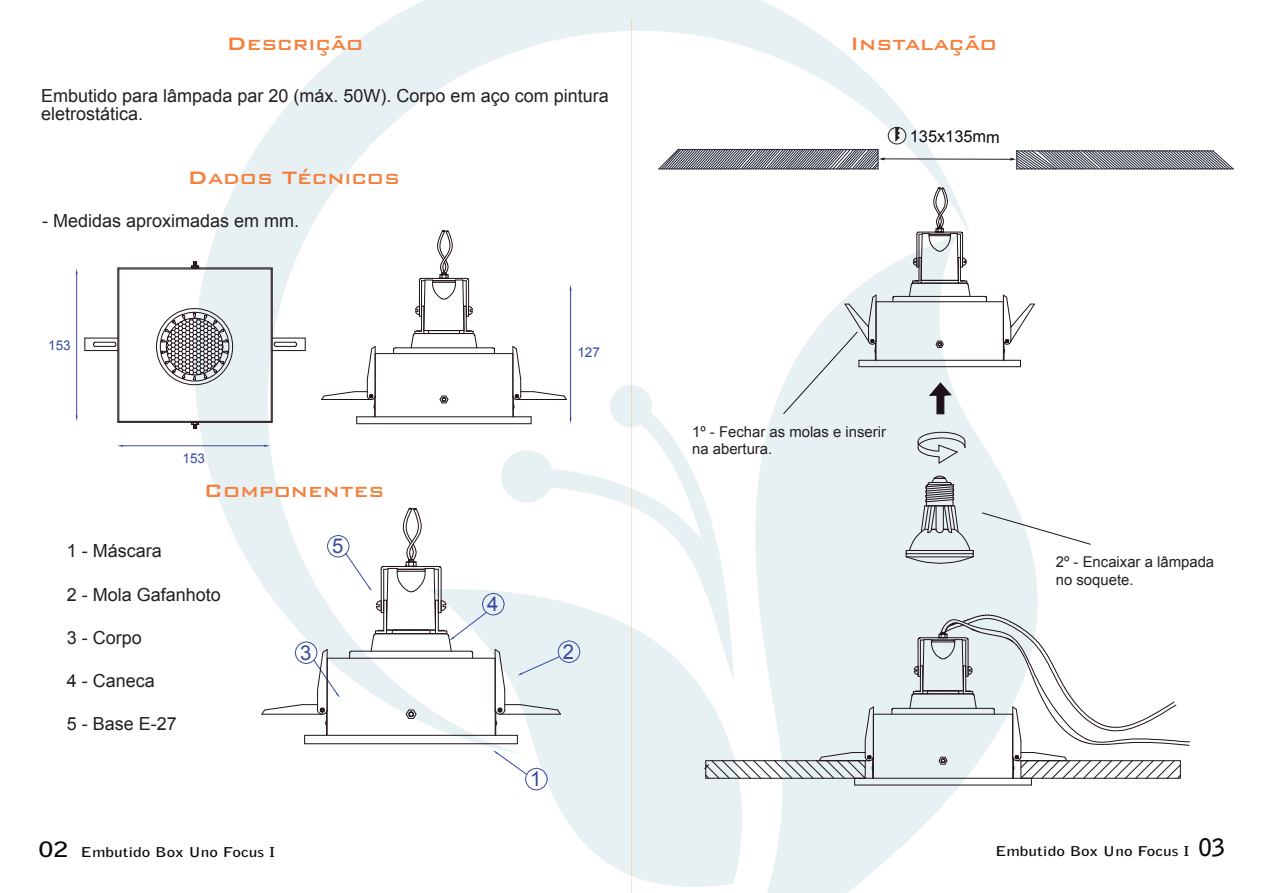
<style>
.page{position:relative;width:1263px;height:893px;background:#fff}
.page>*{position:absolute;margin:0;border:0;box-sizing:border-box;transform-origin:0 0}
.t1{font:500 24px "Bank Gothic BT";color:#f4803d}
.t2{font:20.4px "Arial";color:#354a9f}
.t3{font:18px/18px "Arial";color:#231f20}
.t4{font:16.35px "Arial";letter-spacing:-.005em;color:#0b090c}
.t5{font:14.85px/17.9px "Arial";color:#231f20}
.t6{font:700 13.5px "Bell Gothic Std";color:#0c090d;scale:1.28 1}
.t7{font:13.5px "Arial";color:#354a9f}
.s1{font-size:21px}
.s2{font-size:24px;color:#0b090d}
</style>
<div class="page">
<img style="left:194px;top:0;width:844px;height:893px">
<svg style="left:493px;top:750px;width:55px;height:40px"></svg>
<hr style="left:570px;top:288px;width:1px;height:130px;background:#354a9f">
<hr style="left:122px;top:445px;width:145px;height:1px;background:#354a9f">
<hr style="left:76px;top:273px;width:1px;height:143px;background:#354a9f">
<hr style="left:882px;top:159px;width:131px;height:1px;background:#231f20">
<hr style="left:1017px;top:169px;width:216px;height:1px;background:#202432">
<svg style="left:658px;top:149px;width:226px;height:21px;background:#878990"></svg>
<svg style="left:1010px;top:150px;width:223px;height:19px;background:#8c8e95"></svg>
<div style="left:888px;top:127px;width:18px;height:17px;border:1px solid #231f20;border-radius:50%"></div>
<svg style="left:895px;top:127px;width:5px;height:15px"></svg>
<svg style="left:981px;top:512px;width:110px;height:33px"></svg>
<svg style="left:305px;top:338px;width:1px;height:13px"></svg>
<hr style="left:272px;top:338px;width:33px;height:1px;background:#1d1217">
<hr style="left:272px;top:350px;width:33px;height:1px;background:#1d1217">
<hr style="left:85px;top:350px;width:33px;height:1px;background:#1d1217">
<hr style="left:85px;top:338px;width:33px;height:1px;background:#1d1217">
<svg style="left:85px;top:338px;width:1px;height:12px"></svg>
<div style="left:118px;top:268px;width:154px;height:155px;border:1px solid #1d1217"></div>
<svg style="left:274px;top:342px;width:23px;height:5px"></svg>
<svg style="left:93px;top:342px;width:23px;height:5px"></svg>
<svg style="left:191px;top:422px;width:8px;height:7px"></svg>
<svg style="left:191px;top:261px;width:8px;height:8px"></svg>
<svg style="left:929px;top:382px;width:22px;height:32px"></svg>
<svg style="left:906px;top:476px;width:68px;height:88px;background:#c5cbcf"></svg>
<hr style="left:859px;top:366px;width:161px;height:1px;background:#1d1217">
<svg style="left:892px;top:296px;width:3px;height:5px"></svg>
<hr style="left:895px;top:296px;width:90px;height:1px;background:#1d1217">
<svg style="left:936px;top:341px;width:8px;height:7px"></svg>
<svg style="left:984px;top:296px;width:3px;height:5px"></svg>
<hr style="left:876px;top:295px;width:1px;height:46px;background:#1d1217">
<hr style="left:876px;top:302px;width:1px;height:58px;background:#1d1217">
<hr style="left:876px;top:301px;width:127px;height:1px;background:#1d1217">
<svg style="left:909px;top:187px;width:61px;height:110px"></svg>
<hr style="left:859px;top:360px;width:161px;height:1px;background:#1d1217">
<svg style="left:1003px;top:295px;width:32px;height:72px"></svg>
<svg style="left:783px;top:295px;width:93px;height:119px"></svg>
<svg style="left:918px;top:432px;width:48px;height:32px;background:#cad2d5"></svg>
<hr style="left:855px;top:785px;width:176px;height:1px;background:#1d1217">
<svg style="left:891px;top:708px;width:3px;height:6px"></svg>
<hr style="left:894px;top:708px;width:98px;height:1px;background:#1d1217">
<hr style="left:873px;top:714px;width:140px;height:1px;background:#1d1217">
<hr style="left:855px;top:778px;width:176px;height:1px;background:#1d1217">
<svg style="left:704px;top:706px;width:170px;height:79px"></svg>
<svg style="left:909px;top:615px;width:281px;height:170px"></svg>
<hr style="left:357px;top:423px;width:174px;height:1px;background:#1d1217">
<svg style="left:393px;top:347px;width:3px;height:6px"></svg>
<hr style="left:395px;top:348px;width:98px;height:1px;background:#1d1217">
<svg style="left:439px;top:395px;width:9px;height:8px"></svg>
<svg style="left:492px;top:347px;width:3px;height:6px"></svg>
<hr style="left:375px;top:353px;width:138px;height:1px;background:#1d1217">
<svg style="left:411px;top:230px;width:66px;height:118px"></svg>
<hr style="left:357px;top:417px;width:174px;height:1px;background:#1d1217">
<svg style="left:321px;top:346px;width:55px;height:78px"></svg>
<svg style="left:512px;top:346px;width:59px;height:78px"></svg>
<svg style="left:261px;top:508px;width:319px;height:236px"></svg>
<svg style="left:156px;top:308px;width:77px;height:77px"></svg>
<h1 class="t1" style="left:226px;top:31px;width:138px">Descrição</h1>
<p class="t3" style="left:41px;top:87px;width:569px">Embutido para lâmpada par 20 (máx. 50W). Corpo em aço com pintura eletrostática.</p>
<h1 class="t1" style="left:187px;top:164px;width:214px">Dados Técnicos</h1>
<p class="t3" style="left:42px;top:212px;width:259px">- Medidas aproximadas em mm.</p>
<p class="t7" style="left:48px;top:336px;width:24px">153</p>
<p class="t7" style="left:183px;top:449px;width:24px">153</p>
<h1 class="t1" style="left:204px;top:477px;width:182px">Componentes</h1>
<p class="t7" style="left:577px;top:343px;width:24px">127</p>
<p class="t3" style="left:67px;top:542px;width:97px">1 - Máscara</p>
<p class="t3" style="left:67px;top:585px;width:156px">2 - Mola Gafanhoto</p>
<p class="t3" style="left:67px;top:629px;width:77px">3 - Corpo</p>
<p class="t3" style="left:67px;top:672px;width:90px">4 - Caneca</p>
<p class="t3" style="left:67px;top:715px;width:112px">5 - Base E-27</p>
<p class="t2" style="left:332px;top:533px;width:13px">5</p>
<p class="t2" style="left:487px;top:591px;width:13px">4</p>
<p class="t2" style="left:300px;top:639px;width:13px">3</p>
<p class="t2" style="left:563px;top:638px;width:13px">2</p>
<p class="t2" style="left:530px;top:766px;width:13px">1</p>
<h1 class="t1" style="left:850px;top:31px;width:149px">Instalação</h1>
<p class="t4" style="left:910px;top:126px;width:92px">135x135mm</p>
<p class="t5" style="left:692px;top:423px;width:195px">1º - Fechar as molas e inserir na abertura.</p>
<p class="t5" style="left:1056px;top:553px;width:160px">2º - Encaixar a lâmpada no soquete.</p>
<p class="t6" style="left:39px;top:843px;width:187px"><span class="s1">02</span> Embutido Box Uno Focus I</p>
<p class="t6" style="left:995px;top:843px;width:181px">Embutido Box Uno Focus I <span class="s2">03</span></p>
</div>
